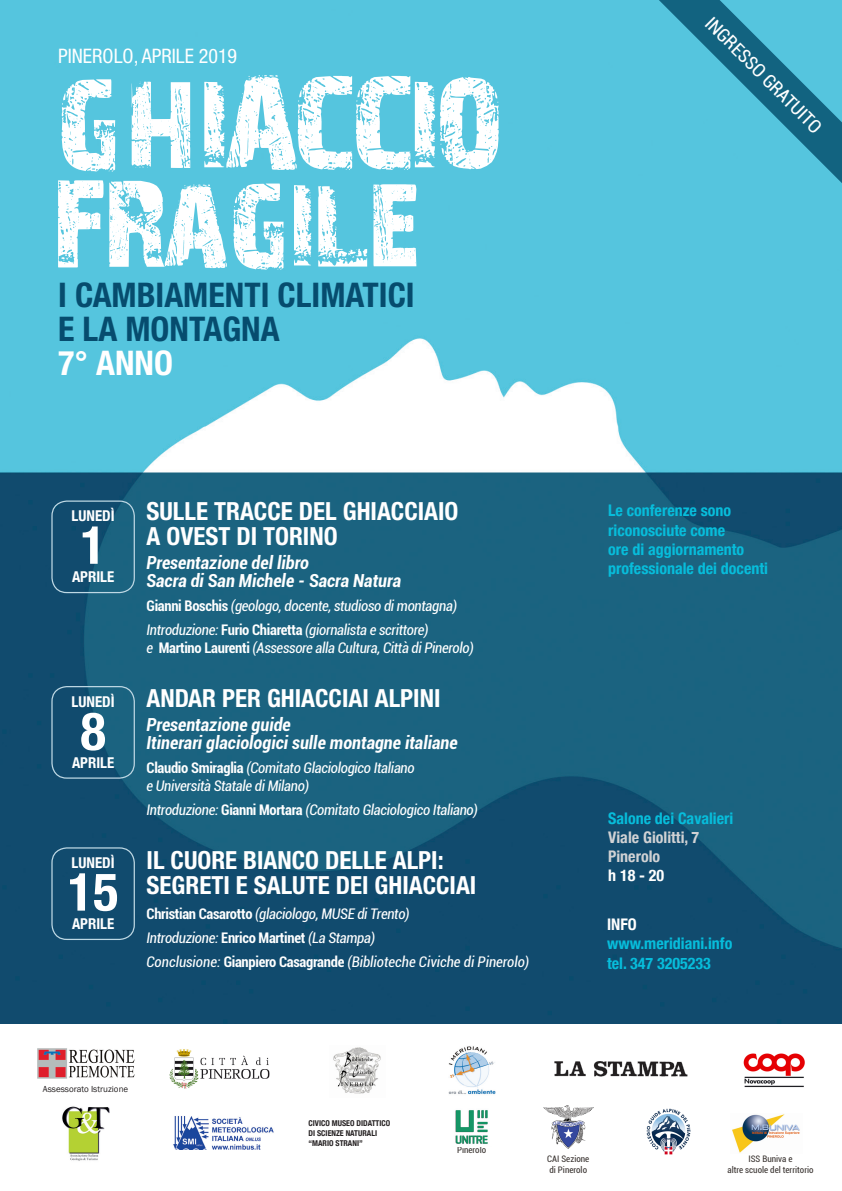
<style>
.page{position:relative;width:842px;height:1191px;background:#fff}
.page>*{position:absolute;margin:0;border:0;box-sizing:border-box;transform-origin:0 0}
.t1{font:700 condensed 52.7px "Helvetica Neue";color:#fff}
.t2{font:700 condensed 34px "Helvetica Neue LT Std";color:#064c6e}
.t3{font:700 condensed 34px "Helvetica Neue LT Std";color:#fff}
.t4{font:700 condensed 25px "Helvetica Neue LT Std";color:#fff}
.t5{font:condensed 20px "Helvetica Neue LT Std";color:#fff}
.t6{font:condensed 18.4px "Roboto";color:#fff}
.t7{font:italic 700 condensed 18px "Roboto";color:#fff}
.t8{font:700 condensed 16px "Helvetica Neue";color:#07bddb}
.t9{font:700 condensed 16px "Helvetica Neue";color:#d1d2d4}
.t10{font:700 condensed 16px "Helvetica Neue";color:#fff}
.t11{font:700 condensed 14.9px "Helvetica Neue";color:#fff}
.t12{font:italic condensed 14.6px "Roboto";letter-spacing:-.02em;color:#fff}
.t13{font:italic condensed 14.6px "Roboto";color:#fff}
.t14{font:condensed 9px "Roboto";color:#3b3532}
.t15{font:9px "Franklin Gothic";color:#231f20}
.t16{font:700 condensed 8px "Helvetica Neue";color:#231f20}
.s1{font-weight:700;font-style:normal}
</style>
<div class="page">
<img style="left:0;top:0;width:842px;height:1023px">
<svg style="left:58px;top:180px;width:358px;height:90px"></svg>
<svg style="left:62px;top:75px;width:437px;height:97px"></svg>
<img style="left:743px;top:1053px;width:62px;height:35px">
<img style="left:169px;top:1049px;width:101px;height:40px">
<img style="left:448px;top:1046px;width:47px;height:49px">
<img style="left:543px;top:1106px;width:51px;height:42px">
<img style="left:333px;top:1047px;width:48px;height:47px">
<img style="left:173px;top:1116px;width:101px;height:34px">
<img style="left:646px;top:1109px;width:45px;height:46px">
<svg style="left:659px;top:0;width:183px;height:183px;background:#42a9c3"></svg>
<img style="left:455px;top:1110px;width:33px;height:34px">
<img style="left:62px;top:1106px;width:47px;height:55px">
<img style="left:37px;top:1048px;width:98px;height:31px">
<img style="left:554px;top:1061px;width:134px;height:16px">
<img style="left:732px;top:1114px;width:68px;height:39px">
<div style="left:51px;top:686px;width:84px;height:92px;border:1px solid #bed8e4;border-radius:15px"></div>
<div style="left:51px;top:847px;width:84px;height:93px;border:1px solid #bed8e4;border-radius:15px"></div>
<div style="left:51px;top:500px;width:84px;height:93px;border:1px solid #bed8e4;border-radius:15px"></div>
<p class="t5" style="left:58px;top:45px;width:181px">PINEROLO, APRILE 2019</p>
<p class="t2" style="left:58px;top:274px;width:358px">I CAMBIAMENTI CLIMATICI</p>
<p class="t2" style="left:58px;top:308px;width:223px">E LA MONTAGNA</p>
<p class="t3" style="left:58px;top:342px;width:116px">7° ANNO</p>
<p class="t11" style="left:72px;top:503px;width:45px">LUNEDÌ</p>
<p class="t1" style="left:80px;top:501px;width:27px">1</p>
<p class="t11" style="left:72px;top:564px;width:44px">APRILE</p>
<p class="t4" style="left:147px;top:496px;width:313px">SULLE TRACCE DEL GHIACCIAIO</p>
<p class="t4" style="left:147px;top:521px;width:193px">A OVEST DI TORINO</p>
<p class="t7" style="left:147px;top:550px;width:164px">Presentazione del libro</p>
<p class="t7" style="left:147px;top:568px;width:256px">Sacra di San Michele - Sacra Natura</p>
<p class="t12" style="left:147px;top:596px;width:312px"><span class="s1">Gianni Boschis</span> (geologo, docente, studioso di montagna)</p>
<p class="t12" style="left:147px;top:620px;width:284px">Introduzione: <span class="s1">Furio Chiaretta</span> (giornalista e scrittore)</p>
<p class="t12" style="left:147px;top:638px;width:329px">e <span class="s1">Martino Laurenti</span> (Assessore alla Cultura, Città di Pinerolo)</p>
<p class="t6" style="left:718px;top:11px;width:157px;rotate:45deg">INGRESSO GRATUITO</p>
<p class="t8" style="left:608px;top:497px;width:125px">Le conferenze sono</p>
<p class="t8" style="left:608px;top:516px;width:118px">riconosciute come</p>
<p class="t8" style="left:608px;top:536px;width:138px">ore di aggiornamento</p>
<p class="t8" style="left:608px;top:555px;width:161px">professionale dei docenti</p>
<p class="t4" style="left:147px;top:682px;width:295px">ANDAR PER GHIACCIAI ALPINI</p>
<p class="t7" style="left:147px;top:711px;width:146px">Presentazione guide</p>
<p class="t7" style="left:147px;top:729px;width:313px">Itinerari glaciologici sulle montagne italiane</p>
<p class="t12" style="left:147px;top:757px;width:270px"><span class="s1">Claudio Smiraglia</span> (Comitato Glaciologico Italiano</p>
<p class="t12" style="left:147px;top:775px;width:164px">e Università Statale di Milano)</p>
<p class="t12" style="left:147px;top:799px;width:333px">Introduzione: <span class="s1">Gianni Mortara</span> (Comitato Glaciologico Italiano)</p>
<p class="t11" style="left:72px;top:689px;width:45px">LUNEDÌ</p>
<p class="t1" style="left:80px;top:687px;width:27px">8</p>
<p class="t11" style="left:72px;top:750px;width:44px">APRILE</p>
<p class="t8" style="left:608px;top:804px;width:127px">Salone dei Cavalieri</p>
<p class="t9" style="left:608px;top:824px;width:93px">Viale Giolitti, 7</p>
<p class="t9" style="left:608px;top:843px;width:54px">Pinerolo</p>
<p class="t10" style="left:608px;top:862px;width:58px">h 18 - 20</p>
<p class="t4" style="left:147px;top:845px;width:299px">IL CUORE BIANCO DELLE ALPI:</p>
<p class="t4" style="left:147px;top:870px;width:331px">SEGRETI E SALUTE DEI GHIACCIAI</p>
<p class="t12" style="left:147px;top:904px;width:265px"><span class="s1">Christian Casarotto</span> (glaciologo, MUSE di Trento)</p>
<p class="t12" style="left:147px;top:928px;width:230px">Introduzione: <span class="s1">Enrico Martinet</span> (La Stampa)</p>
<p class="t13" style="left:147px;top:952px;width:384px">Conclusione: <span class="s1">Gianpiero Casagrande</span> (Biblioteche Civiche di Pinerolo)</p>
<p class="t11" style="left:72px;top:850px;width:45px">LUNEDÌ</p>
<p class="t1" style="left:68px;top:848px;width:52px">15</p>
<p class="t11" style="left:72px;top:911px;width:44px">APRILE</p>
<p class="t10" style="left:607px;top:911px;width:31px">INFO</p>
<p class="t8" style="left:607px;top:930px;width:127px">www.meridiani.info</p>
<p class="t8" style="left:607px;top:949px;width:105px">tel. 347 3205233</p>
<p class="t15" style="left:43px;top:1083px;width:87px">Assessorato Istruzione</p>
<p class="t16" style="left:309px;top:1117px;width:83px">CIVICO MUSEO DIDATTICO</p>
<p class="t16" style="left:309px;top:1126px;width:70px">DI SCIENZE NATURALI</p>
<p class="t16" style="left:309px;top:1136px;width:56px">“MARIO STRANI”</p>
<p class="t14" style="left:457px;top:1143px;width:31px">Pinerolo</p>
<p class="t14" style="left:547px;top:1153px;width:44px">CAI Sezione</p>
<p class="t14" style="left:549px;top:1163px;width:39px">di Pinerolo</p>
<p class="t14" style="left:748px;top:1153px;width:45px">ISS Buniva e</p>
<p class="t14" style="left:727px;top:1163px;width:88px">altre scuole del territorio</p>
</div>
